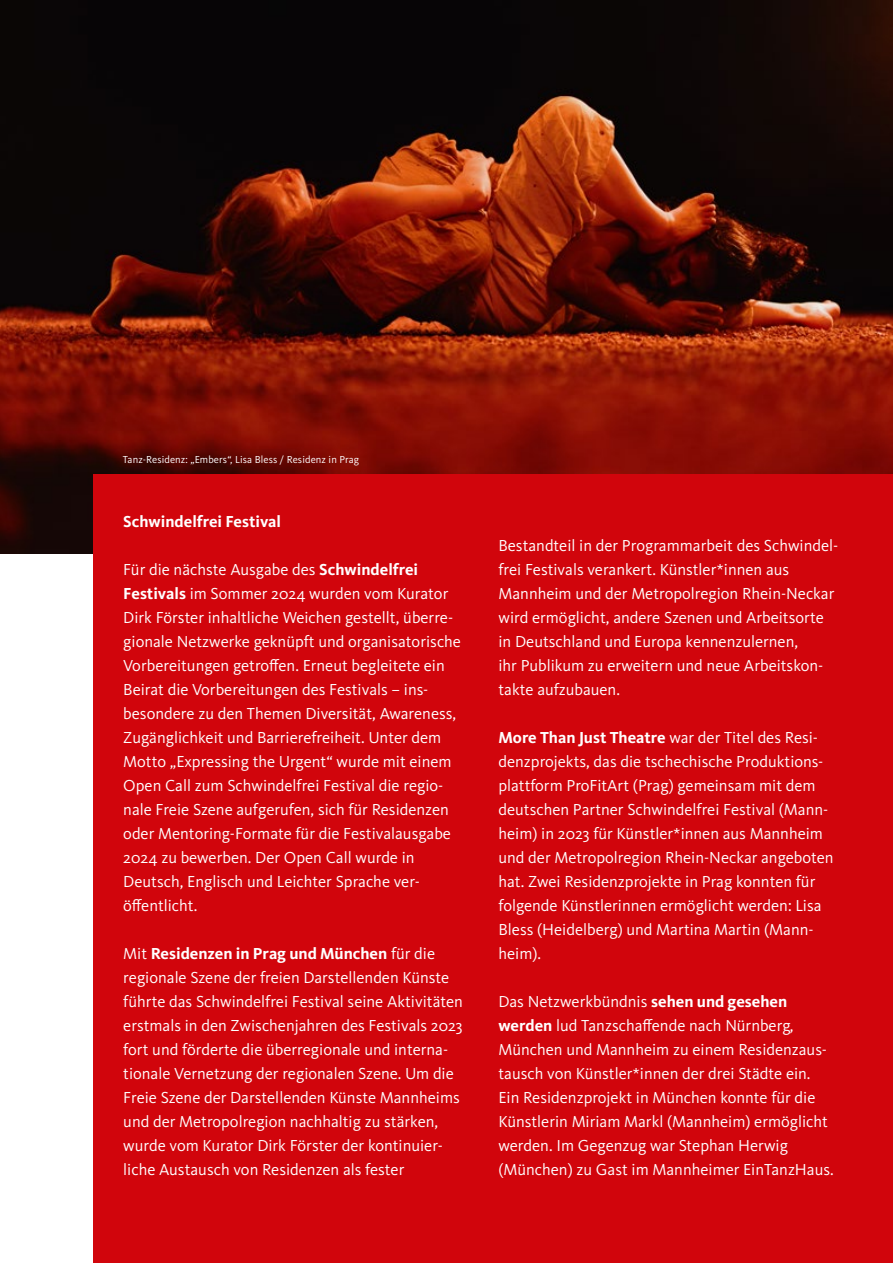
<style>
.page{position:relative;width:893px;height:1263px;background:#fff}
.page>*{position:absolute;margin:0;border:0;box-sizing:border-box;transform-origin:0 0}
.t1{font:16.5px/24px "Kievit Pro";color:#fff}
.t2{font:700 16.5px "Kievit Pro";color:#fff}
.t3{font:10.5px "Kievit Pro";letter-spacing:.01em;color:#fff}
.s1{font-weight:700}
</style>
<div class="page">
<img style="left:0;top:0;width:893px;height:554px">
<div style="left:94px;top:474px;width:799px;height:789px;background:#d1050c"></div>
<p class="t3" style="left:123px;top:453px;width:238px">Tanz-Residenz: „Embers“, Lisa Bless / Residenz in Prag</p>
<p class="t2" style="left:123px;top:511px;width:159px">Schwindelfrei Festival</p>
<p class="t1" style="left:123px;top:557px;width:339px">Für die nächste Ausgabe des <span class="s1">Schwindelfrei Festivals</span> im Sommer 2024 wurden vom Kurator Dirk Förster inhaltliche Weichen gestellt, überre&shy;gionale Netzwerke geknüpft und organisatorische Vorbereitungen getroffen. Erneut begleitete ein Beirat die Vorbereitungen des Festivals – ins&shy;besondere zu den Themen Diversität, Awareness, Zugänglichkeit und Barrierefreiheit. Unter dem Motto „Expressing the Urgent“ wurde mit einem Open Call zum Schwindelfrei Festival die regio&shy;nale Freie Szene aufgerufen, sich für Residenzen oder Mentoring-Formate für die Festivalausgabe 2024 zu bewerben. Der Open Call wurde in Deutsch, Englisch und Leichter Sprache ver&shy;öffentlicht.</p>
<p class="t1" style="left:123px;top:941px;width:341px">Mit <span class="s1">Residenzen in Prag und München</span> für die regionale Szene der freien Darstellenden Künste führte das Schwindelfrei Festival seine Aktivitäten erstmals in den Zwischenjahren des Festivals 2023 fort und förderte die überregionale und interna&shy;tionale Vernetzung der regionalen Szene. Um die Freie Szene der Darstellenden Künste Mannheims und der Metropolregion nachhaltig zu stärken, wurde vom Kurator Dirk Förster der kontinuier&shy;liche Austausch von Residenzen als fester</p>
<p class="t1" style="left:498px;top:533px;width:341px">Bestandteil in der Programmarbeit des Schwindel&shy;frei Festivals verankert. Künstler*innen aus Mannheim und der Metropolregion Rhein-Neckar wird ermöglicht, andere Szenen und Arbeitsorte in Deutschland und Europa kennenzulernen,<br>ihr Publikum zu erweitern und neue Arbeitskon&shy;takte aufzubauen.</p>
<p class="t1" style="left:498px;top:725px;width:337px"><span class="s1">More Than Just Theatre</span> war der Titel des Resi&shy;denzprojekts, das die tschechische Produktions&shy;plattform ProFitArt (Prag) gemeinsam mit dem deutschen Partner Schwindelfrei Festival (Mann&shy;heim) in 2023 für Künstler*innen aus Mannheim und der Metropolregion Rhein-Neckar angeboten hat. Zwei Residenzprojekte in Prag konnten für folgende Künstlerinnen ermöglicht werden: Lisa Bless (Heidelberg) und Martina Martin (Mann&shy;heim).</p>
<p class="t1" style="left:498px;top:989px;width:337px">Das Netzwerkbündnis <span class="s1">sehen und gesehen werden</span> lud Tanzschaffende nach Nürnberg, München und Mannheim zu einem Residenzaus&shy;tausch von Künstler*innen der drei Städte ein.<br>Ein Residenzprojekt in München konnte für die Künstlerin Miriam Markl (Mannheim) ermöglicht werden. Im Gegenzug war Stephan Herwig (München) zu Gast im Mannheimer EinTanzHaus.</p>
</div>
